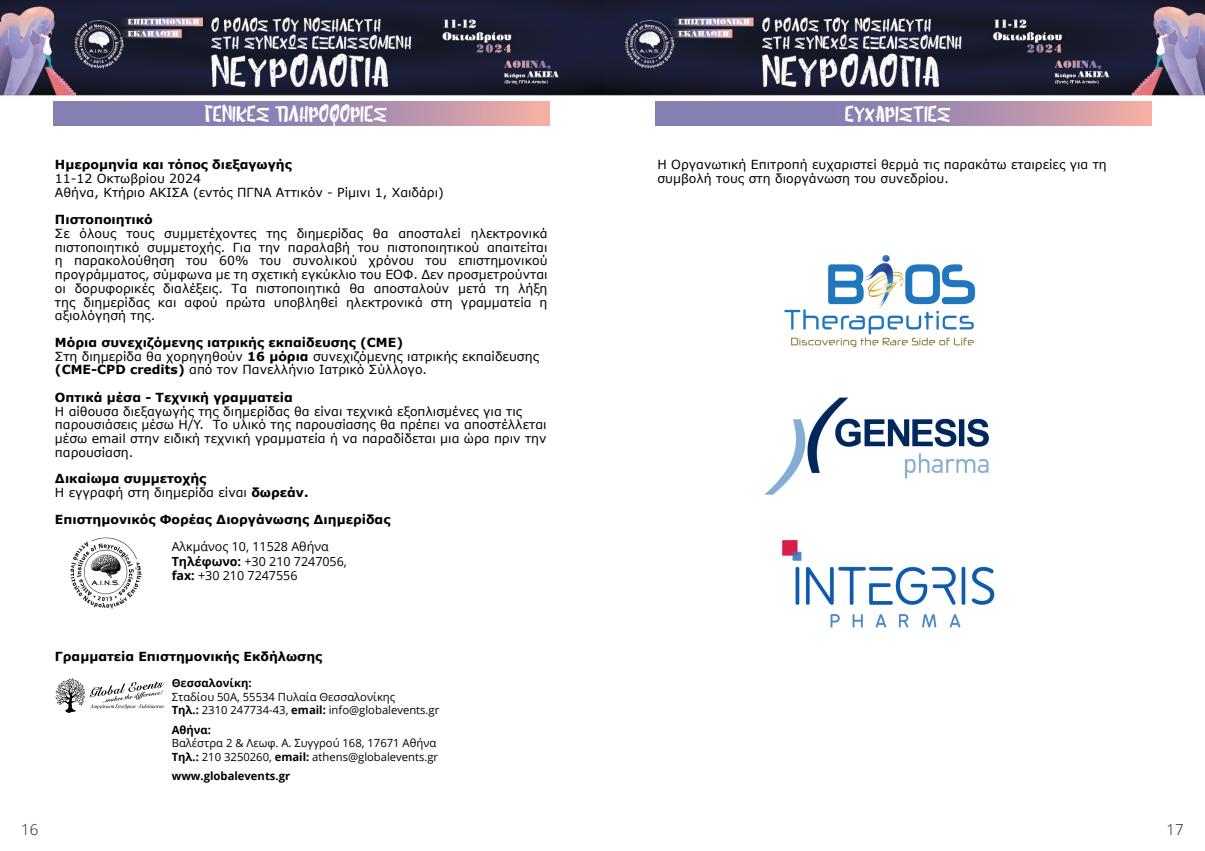
<style>
.page{position:relative;width:1205px;height:851px;background:#fff}
.page>*{position:absolute;margin:0;border:0;box-sizing:border-box;transform-origin:0 0}
.t1{font:20px "AF Greka Fat";color:#fff}
.t2{font:300 15px "Open Sans";color:#071534}
.t3{font:12.5px/13.8px "Verdana";color:#000}
.t4{font:700 12.5px/13.8px "Verdana";color:#000}
.t5{font:12.5px/15px "Open Sans";color:#000}
.t6{font:11.25px/13.5px "Open Sans";color:#000}
.t7{font:700 11.25px "Open Sans";color:#000}
.s1{font-weight:700}
.s2{font-weight:400}
</style>
<div class="page">
<img style="left:0;top:0;width:1205px;height:713px">
<svg style="left:55px;top:678px;width:109px;height:34px"></svg>
<svg style="left:53px;top:102px;width:496px;height:23px;background:#a28caf"></svg>
<svg style="left:656px;top:102px;width:496px;height:23px;background:#a28caf"></svg>
<img style="left:58px;top:537px;width:96px;height:71px">
<img style="left:778px;top:245px;width:207px;height:111px">
<img style="left:755px;top:378px;width:244px;height:132px">
<img style="left:778px;top:536px;width:221px;height:104px">
<h1 class="t1" style="left:204px;top:102px;width:185px">ΓΕΝΙΚΕΣ ΠΛΗΡΟΦΟΡΙΕΣ</h1>
<h1 class="t1" style="left:845px;top:102px;width:107px">ΕΥΧΑΡΙΣΤΙΕΣ</h1>
<p class="t4" style="left:55px;top:157px;width:238px">Ημερομηνία και τόπος διεξαγωγής</p>
<p class="t3" style="left:55px;top:171px;width:390px">11-12 Οκτωβρίου 2024<br>Αθήνα, Κτήριο ΑΚΙΣΑ (εντός ΠΓΝΑ Αττικόν - Ρίμινι 1, Χαιδάρι)</p>
<p class="t4" style="left:55px;top:212px;width:99px">Πιστοποιητικό</p>
<p class="t3" style="left:55px;top:226px;width:494px;text-align:justify">Σε όλους τους συμμετέχοντες της διημερίδας θα αποσταλεί ηλεκτρονικά πιστοποιητικό συμμετοχής. Για την παραλαβή του πιστοποιητικού απαιτείται η παρακολούθηση του 60% του συνολικού χρόνου του επιστημονικού προγράμματος, σύμφωνα με τη σχετική εγκύκλιο του ΕΟΦ. Δεν προσμετρούνται οι δορυφορικές διαλέξεις. Τα πιστοποιητικά θα αποσταλούν μετά τη λήξη της διημερίδας και αφού πρώτα υποβληθεί ηλεκτρονικά στη γραμματεία η αξιολόγησή της.</p>
<p class="t3" style="left:55px;top:335px;width:486px"><span class="s1">Μόρια συνεχιζόμενης ιατρικής εκπαίδευσης (CME)<br></span>Στη διημερίδα θα χορηγηθούν <span class="s1">16 μόρια</span> συνεχιζόμενης ιατρικής εκπαίδευσης <span class="s1">(CME-CPD credits)</span> από τον Πανελλήνιο Ιατρικό Σύλλογο.</p>
<p class="t4" style="left:55px;top:390px;width:239px">Οπτικά μέσα - Τεχνική γραμματεία</p>
<p class="t3" style="left:55px;top:404px;width:493px">Η αίθουσα διεξαγωγής της διημερίδας θα είναι τεχνικά εξοπλισμένες για τις παρουσιάσεις μέσω H/Y. Το υλικό της παρουσίασης θα πρέπει να αποστέλλεται μέσω email στην ειδική τεχνική γραμματεία ή να παραδίδεται μια ώρα πριν την παρουσίαση.</p>
<p class="t4" style="left:55px;top:471px;width:255px">Δικαίωμα συμμετοχής<br><span class="s2">Η εγγραφή στη διημερίδα είναι</span> δωρεάν.</p>
<p class="t4" style="left:55px;top:512px;width:337px">Επιστημονικός Φορέας Διοργάνωσης Διημερίδας</p>
<p class="t3" style="left:657px;top:157px;width:451px">Η Οργανωτική Επιτροπή ευχαριστεί θερμά τις παρακάτω εταιρείες για τη συμβολή τους στη διοργάνωση του συνεδρίου.</p>
<p class="t5" style="left:172px;top:538px;width:177px">Αλκμάνος 10, 11528 Αθήνα<br><span class="s1">Τηλέφωνο:</span> +30 210 7247056,</p>
<p class="t5" style="left:172px;top:567px;width:127px"><span class="s1">fax:</span> +30 210 7247556</p>
<p class="t4" style="left:55px;top:649px;width:269px">Γραμματεία Επιστημονικής Εκδήλωσης</p>
<p class="t7" style="left:172px;top:675px;width:81px">Θεσσαλονίκη:</p>
<p class="t6" style="left:172px;top:689px;width:269px">Σταδίου 50A, 55534 Πυλαία Θεσσαλονίκης<br><span class="s1">Τηλ.:</span> 2310 247734-43, <span class="s1">email:</span> info@globalevents.gr</p>
<p class="t7" style="left:172px;top:721px;width:41px">Αθήνα:</p>
<p class="t6" style="left:172px;top:735px;width:268px">Βαλέστρα 2 &amp; Λεωφ. Α. Συγγρού 168, 17671 Αθήνα<br><span class="s1">Τηλ.:</span> 210 3250260, <span class="s1">email:</span> athens@globalevents.gr</p>
<p class="t7" style="left:172px;top:767px;width:120px">www.globalevents.gr</p>
<p class="t2" style="left:21px;top:819px;width:19px">16</p>
<p class="t2" style="left:1166px;top:819px;width:19px">17</p>
</div>
